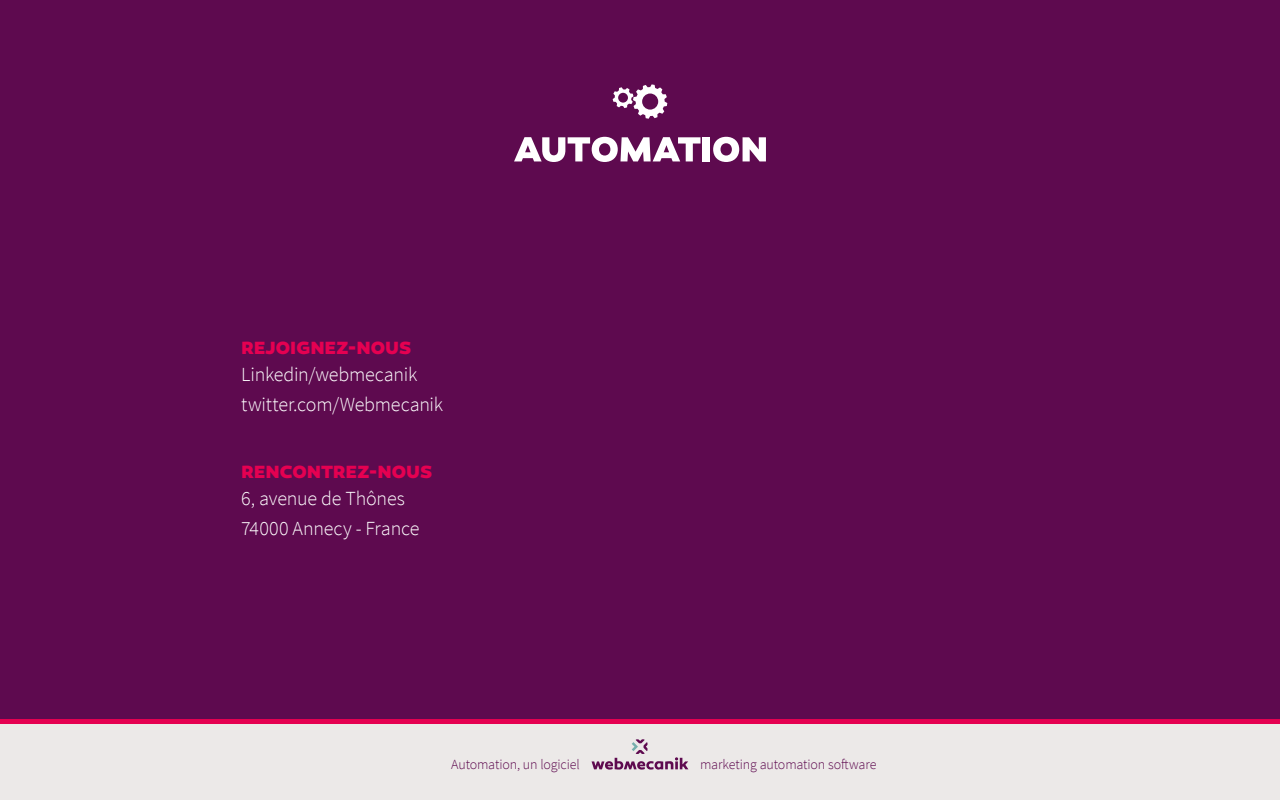
<style>
.page{position:relative;width:1280px;height:800px;background:#fff}
.page>*{position:absolute;margin:0;border:0;box-sizing:border-box;transform-origin:0 0}
.t1{font:300 20px/30px "Source Sans Pro";letter-spacing:-.01em;color:#fff}
.t2{font:800 18px "Canaro";letter-spacing:.015em;color:#e50051}
.t3{font:300 14px "Source Sans Pro";letter-spacing:-.01em;color:#5e0a4f}
</style>
<div class="page">
<div style="left:0;top:724px;width:1280px;height:76px;background:#ece9e8"></div>
<svg style="left:592px;top:739px;width:96px;height:31px"></svg>
<div style="left:0;top:0;width:1280px;height:719px;background:#5e0a4f"></div>
<svg style="left:514px;top:137px;width:187px;height:25px"></svg>
<div style="left:703px;top:137px;width:7px;height:24px;background:#fff"></div>
<svg style="left:713px;top:137px;width:53px;height:25px"></svg>
<svg style="left:613px;top:84px;width:54px;height:35px"></svg>
<div style="left:0;top:719px;width:1280px;height:5px;background:#e50051"></div>
<p class="t2" style="left:241px;top:337px;width:171px">REJOIGNEZ-NOUS</p>
<p class="t1" style="left:241px;top:360px;width:203px">Linkedin/webmecanik twitter.com/Webmecanik</p>
<p class="t2" style="left:241px;top:461px;width:192px">RENCONTREZ-NOUS</p>
<p class="t1" style="left:241px;top:483px;width:180px">6, avenue de Thônes<br>74000 Annecy - France</p>
<p class="t3" style="left:451px;top:756px;width:130px">Automation, un logiciel</p>
<p class="t3" style="left:700px;top:756px;width:178px">marketing automation software</p>
</div>
